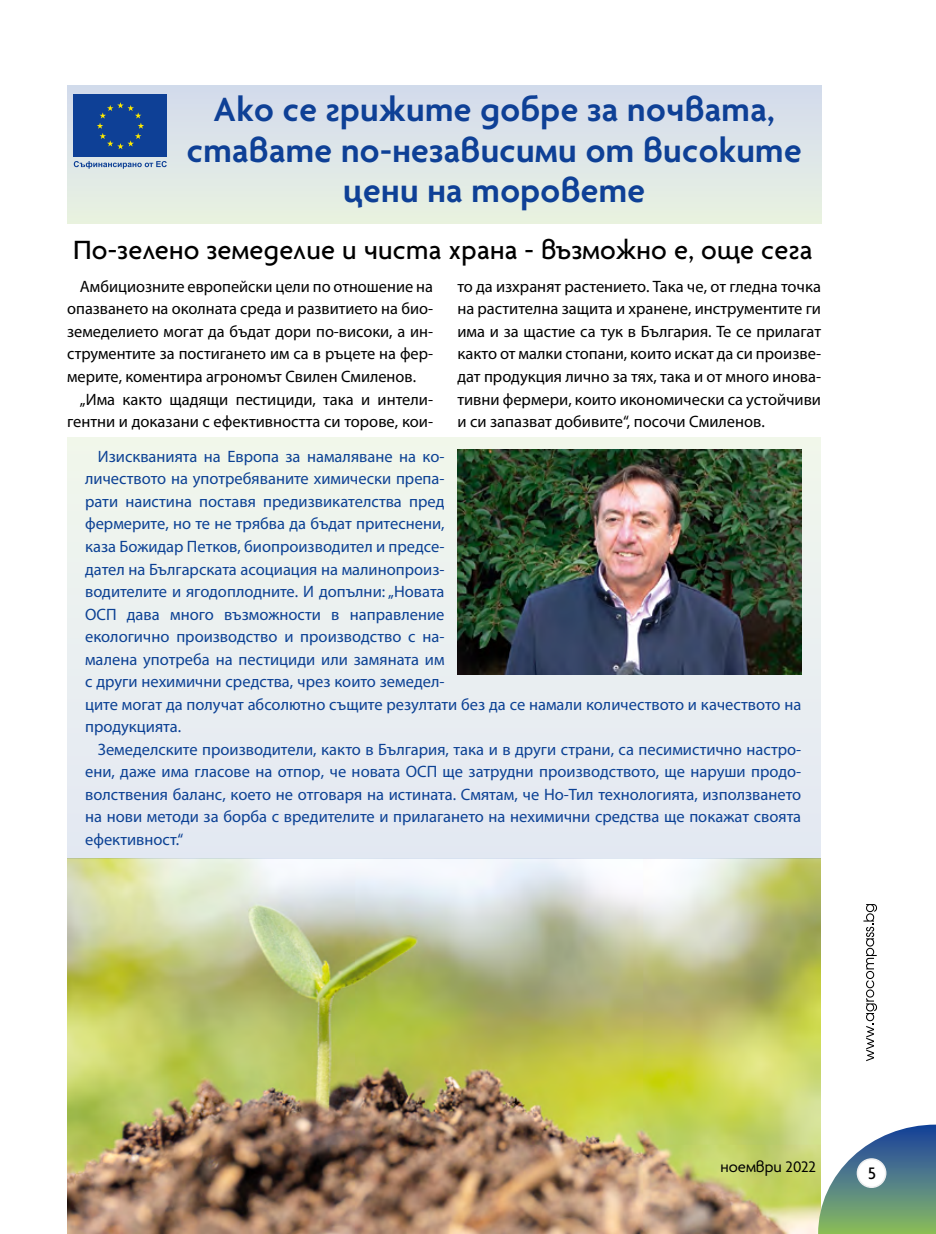
<style>
.page{position:relative;width:936px;height:1234px;background:#fff}
.page>*{position:absolute;margin:0;border:0;box-sizing:border-box;transform-origin:0 0}
.t1{font:600 36px/40.5px "Agenda Bg";letter-spacing:.01em;color:#0e4096;text-align:center}
.t2{font:500 28.5px "Agenda Bg";letter-spacing:.01em;color:#000}
.t3{font:500 18px "Agenda Bg";color:#000}
.t4{font:16.5px/22.5px "Myriad Pro";color:#0c4194}
.t5{font:16.5px/22.5px "Myriad Pro";color:#000;text-align:justify}
.t6{font:16.5px "Agenda Bg";color:#000}
</style>
<div class="page">
<svg style="left:863px;top:904px;width:14px;height:156px"></svg>
<div style="left:67px;top:86px;width:754px;height:137px;background:#dee7e8"></div>
<img style="left:67px;top:858px;width:753px;height:375px">
<svg style="left:818px;top:1124px;width:117px;height:109px"></svg>
<div style="left:857px;top:1158px;width:28px;height:28px;background:#fff;border-radius:50%"></div>
<div style="left:856px;top:1157px;width:30px;height:30px;border:2px solid #edeeef;border-radius:50%"></div>
<div style="left:68px;top:437px;width:752px;height:421px;background:#e9edf1"></div>
<div style="left:74px;top:95px;width:93px;height:62px;background:#0e4096"></div>
<svg style="left:97px;top:102px;width:47px;height:47px"></svg>
<svg style="left:74px;top:161px;width:93px;height:8px"></svg>
<img style="left:457px;top:449px;width:344px;height:225px">
<h1 class="t1" style="left:187px;top:89px;width:616px">Ако се грижите добре за почвата, ставате по-независими от високите цени на торовете</h1>
<h2 class="t2" style="left:73px;top:233px;width:740px">По-зелено земеделие и чиста храна - възможно е, още сега</h2>
<p class="t5" style="left:67px;top:275px;width:367px;text-indent:13px">Амбициозните европейски цели по отношение на опазването на околната среда и развитието на био&shy;земеделието могат да бъдат дори по-високи, а ин&shy;струментите за постигането им са в ръцете на фер&shy;мерите, коментира агрономът Свилен Смиленов.</p>
<p class="t5" style="left:67px;top:387px;width:367px;text-align:right">„Има както щадящи пестициди, така и интели&shy;гентни и доказани с ефективността си торове, кои-</p>
<p class="t5" style="left:457px;top:275px;width:365px">то да изхранят растението. Така че, от гледна точка на растителна защита и хранене, инструментите ги има и за щастие са тук в България. Те се прилагат както от малки стопани, които искат да си произве&shy;дат продукция лично за тях, така и от много инова&shy;тивни фермери, които икономически са устойчиви и си запазват добивите“, посочи Смиленов.</p>
<p class="t4" style="left:85px;top:445px;width:717px;text-indent:13px">Изискванията на Европа за намаляване на ко-<br>личеството на употребяваните химически препа-<br>рати наистина поставя предизвикателства пред<br>фермерите, но те не трябва да бъдат притеснени,<br>каза Божидар Петков, биопроизводител и предсе-<br>дател на Българската асоциация на малинопроиз-<br>водителите и ягодоплодните. И допълни: „Новата<br>ОСП дава много възможности в направление<br>екологично производство и производство с на-<br>малена употреба на пестициди или замяната им<br>с други нехимични средства, чрез които земедел-<br>ците могат да получат абсолютно същите резултати без да се намали количеството и качеството на продукцията.</p>
<p class="t4" style="left:85px;top:737px;width:717px;text-align:justify;text-indent:13px">Земеделските производители, както в България, така и в други страни, са песимистично настро&shy;ени, даже има гласове на отпор, че новата ОСП ще затрудни производството, ще наруши продо&shy;волствения баланс, което не отговаря на истината. Смятам, че Но-Тил технологията, използването на нови методи за борба с вредителите и прилагането на нехимични средства ще покажат своята ефективност.“</p>
<p class="t6" style="left:720px;top:1156px;width:97px">ноември 2022</p>
<p class="t3" style="left:867px;top:1162px;width:10px">5</p>
</div>
